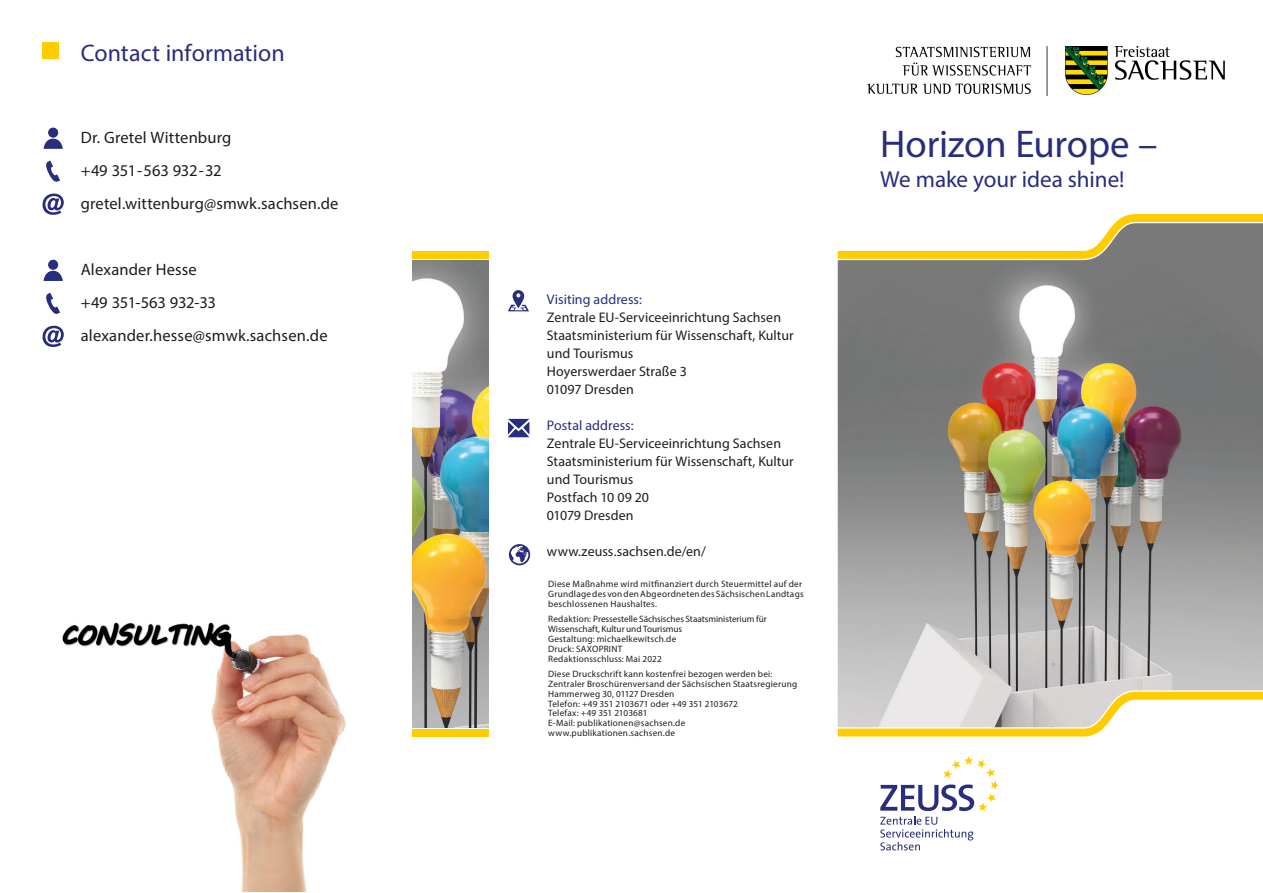
<style>
.page{position:relative;width:1263px;height:893px;background:#fff}
.page>*{position:absolute;margin:0;border:0;box-sizing:border-box;transform-origin:0 0}
.t1{font:38.85px "Myriad Pro";letter-spacing:-.005em;color:#282d7d}
.t2{font:24px "Myriad Pro";letter-spacing:.005em;color:#282d7d}
.t3{font:23.1px "Myriad Pro";letter-spacing:-.005em;color:#282d7d}
.t4{font:16.5px "Myriad Pro";letter-spacing:.01em;color:#1d1d1b}
.t5{font:16.5px "Myriad Pro";letter-spacing:-.015em;color:#1d1d1b}
.t6{font:13.95px "Myriad Pro";letter-spacing:.005em;color:#1d1d1b}
.t7{font:13.95px "Myriad Pro";letter-spacing:.005em;color:#282d7d}
.t8{font:9.3px/9.9px "Myriad Pro";letter-spacing:.025em;color:#1d1d1b}
.t9{font:9.3px "Myriad Pro";letter-spacing:-.005em;color:#1d1d1b}
.t10{font:9.3px "Myriad Pro";letter-spacing:.005em;color:#1d1d1b}
</style>
<div class="page">
<img style="left:838px;top:259px;width:425px;height:433px">
<svg style="left:838px;top:214px;width:425px;height:45px"></svg>
<svg style="left:838px;top:692px;width:425px;height:44px"></svg>
<svg style="left:880px;top:756px;width:119px;height:94px"></svg>
<img style="left:412px;top:260px;width:77px;height:467px">
<div style="left:412px;top:251px;width:77px;height:8px;background:#fc0"></div>
<div style="left:412px;top:729px;width:77px;height:7px;background:#fc0"></div>
<div style="left:43px;top:43px;width:16px;height:16px;background:#fc0"></div>
<svg style="left:44px;top:128px;width:19px;height:21px"></svg>
<svg style="left:46px;top:161px;width:14px;height:21px"></svg>
<svg style="left:43px;top:194px;width:21px;height:21px"></svg>
<svg style="left:44px;top:260px;width:19px;height:21px"></svg>
<svg style="left:46px;top:293px;width:14px;height:21px"></svg>
<svg style="left:43px;top:326px;width:21px;height:21px"></svg>
<svg style="left:508px;top:290px;width:21px;height:21px"></svg>
<svg style="left:509px;top:544px;width:21px;height:21px"></svg>
<svg style="left:508px;top:419px;width:21px;height:18px"></svg>
<img style="left:62px;top:622px;width:284px;height:270px">
<img style="left:867px;top:46px;width:358px;height:49px">
<p class="t2" style="left:81px;top:38px;width:205px">Contact information</p>
<p class="t4" style="left:81px;top:127px;width:152px">Dr. Gretel Wittenburg</p>
<p class="t5" style="left:81px;top:160px;width:142px">+49 351-563 932-32</p>
<p class="t4" style="left:81px;top:193px;width:259px">gretel.wittenburg@smwk.sachsen.de</p>
<p class="t4" style="left:81px;top:259px;width:118px">Alexander Hesse</p>
<p class="t5" style="left:81px;top:292px;width:137px">+49 351-563 932-33</p>
<p class="t4" style="left:81px;top:325px;width:248px">alexander.hesse@smwk.sachsen.de</p>
<p class="t7" style="left:547px;top:291px;width:96px">Visiting address:</p>
<p class="t6" style="left:547px;top:309px;width:236px">Zentrale EU-Serviceeinrichtung Sachsen</p>
<p class="t6" style="left:547px;top:327px;width:248px">Staatsministerium für Wissenschaft, Kultur</p>
<p class="t6" style="left:547px;top:345px;width:88px">und Tourismus</p>
<p class="t6" style="left:547px;top:363px;width:141px">Hoyerswerdaer Straße 3</p>
<p class="t6" style="left:547px;top:381px;width:89px">01097 Dresden</p>
<p class="t7" style="left:547px;top:417px;width:88px">Postal address:</p>
<p class="t6" style="left:547px;top:435px;width:236px">Zentrale EU-Serviceeinrichtung Sachsen</p>
<p class="t6" style="left:547px;top:453px;width:248px">Staatsministerium für Wissenschaft, Kultur</p>
<p class="t6" style="left:547px;top:471px;width:88px">und Tourismus</p>
<p class="t6" style="left:547px;top:489px;width:104px">Postfach 10 09 20</p>
<p class="t6" style="left:547px;top:507px;width:88px">01079 Dresden</p>
<p class="t6" style="left:547px;top:543px;width:161px">www.zeuss.sachsen.de/en/</p>
<p class="t8" style="left:548px;top:579px;width:257px">Diese Maßnahme wird mitfinanziert durch Steuermittel auf der<br>Grundlage des von den Abgeordneten des Sächsischen Landtags beschlossenen Haushaltes.</p>
<p class="t9" style="left:548px;top:613px;width:220px">Redaktion: Pressestelle Sächsisches Staatsministerium für</p>
<p class="t9" style="left:548px;top:623px;width:136px">Wissenschaft, Kultur und Tourismus</p>
<p class="t8" style="left:548px;top:634px;width:130px">Gestaltung: michaelkewitsch.de</p>
<p class="t8" style="left:548px;top:644px;width:76px">Druck: SAXOPRINT</p>
<p class="t8" style="left:548px;top:654px;width:115px">Redaktionsschluss: Mai 2022</p>
<p class="t8" style="left:548px;top:669px;width:226px">Diese Druckschrift kann kostenfrei bezogen werden bei:</p>
<p class="t8" style="left:548px;top:679px;width:251px">Zentraler Broschürenversand der Sächsischen Staatsregierung</p>
<p class="t8" style="left:548px;top:688px;width:128px">Hammerweg 30, 01127 Dresden</p>
<p class="t10" style="left:548px;top:698px;width:191px">Telefon: +49 351 2103671 oder +49 351 2103672</p>
<p class="t8" style="left:548px;top:708px;width:101px">Telefax: +49 351 2103681</p>
<p class="t8" style="left:548px;top:718px;width:139px">E-Mail: publikationen@sachsen.de</p>
<p class="t8" style="left:548px;top:728px;width:128px">www.publikationen.sachsen.de</p>
<p class="t1" style="left:880px;top:120px;width:279px">Horizon Europe –</p>
<p class="t3" style="left:880px;top:165px;width:246px">We make your idea shine!</p>
</div>
